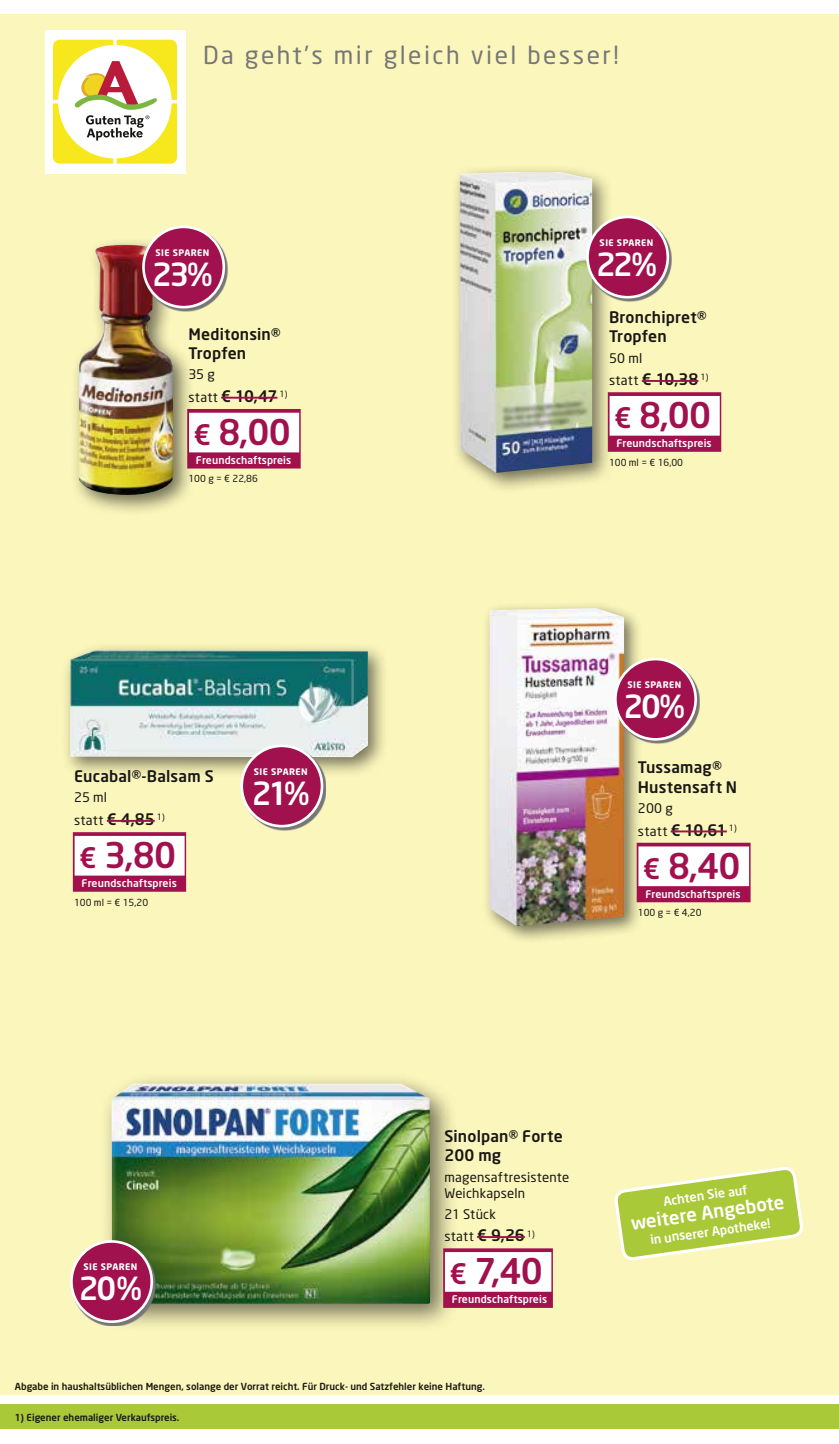
<style>
.page{position:relative;width:839px;height:1444px;background:#fff}
.page>*{position:absolute;margin:0;border:0;box-sizing:border-box;transform-origin:0 0}
._04_Angebotspreis{font:500 35px "Neo Sans";letter-spacing:-.02em;color:#a0114d}
.t1{font:500 31.5px "Neo Sans";letter-spacing:-.08em;color:#fff}
.t2{font:24.5px "Neo Sans";letter-spacing:.1em;color:#777}
.t3{font:500 18.38px "Neo Sans";color:#fff}
._01_Artikel{font:500 15.75px/19.2px "Neo Sans";letter-spacing:.01em;color:#181715}
._03_statt_Preis{font:500 15.75px "Neo Sans";letter-spacing:-.05em;color:#181715}
._02_Text{font:13.12px/16.6px "Neo Sans";letter-spacing:.015em;color:#181715}
._03_statt_Preis-2{font:13.12px "Neo Sans";letter-spacing:.025em;color:#181715}
.t4{font:500 12.42px "Neo Sans";color:#fff}
._07_T_Wirberaten{font:500 10.5px "Neo Sans";letter-spacing:.01em;color:#fff}
.t5{font:500 9.62px "Neo Sans";color:#181715}
._05_Grundpreis{font:9.62px "Neo Sans";color:#181715}
.t6{font:700 8.92px "Neo Sans";letter-spacing:.05em;color:#fff}
.s1{font-weight:400;font-size:13.12px}
.s2{font-size:28px}
.s3{font-weight:500;font-size:15.75px}
</style>
<div class="page">
<div style="left:0;top:1404px;width:838px;height:25px;background:#a9c938"></div>
<svg style="left:838px;top:1404px;width:1px;height:25px"></svg>
<div style="left:0;top:15px;width:838px;height:1379px;background:#fbf6bb"></div>
<div style="left:45px;top:30px;width:140px;height:144px;background:#fff"></div>
<svg style="left:53px;top:40px;width:124px;height:124px"></svg>
<div style="left:451px;top:163px;width:162px;height:331px;background:#181715;opacity:.6"></div>
<img style="left:459px;top:172px;width:133px;height:301px">
<div style="left:607px;top:392px;width:114px;height:60px;background:#a0114d"></div>
<div style="left:609px;top:396px;width:110px;height:40px;background:#fff"></div>
<hr style="left:641px;top:380px;width:57px;height:2px;background:#a0114d">
<svg style="left:588px;top:218px;width:83px;height:83px"></svg>
<div style="left:587px;top:217px;width:80px;height:80px;background:#a0114d;border-radius:50%"></div>
<div style="left:586px;top:216px;width:83px;height:82px;border:3px solid #fff;border-radius:50%"></div>
<div style="left:187px;top:409px;width:113px;height:59px;background:#a0114d"></div>
<div style="left:189px;top:413px;width:110px;height:39px;background:#fff"></div>
<hr style="left:221px;top:397px;width:56px;height:2px;background:#a0114d">
<div style="left:70px;top:236px;width:124px;height:280px;background:#181715;opacity:.6"></div>
<img style="left:79px;top:244px;width:94px;height:251px">
<svg style="left:144px;top:228px;width:84px;height:83px"></svg>
<div style="left:143px;top:227px;width:81px;height:80px;background:#a0114d;border-radius:50%"></div>
<div style="left:142px;top:226px;width:83px;height:82px;border:3px solid #fff;border-radius:50%"></div>
<div style="left:481px;top:601px;width:162px;height:343px;background:#181715;opacity:.6"></div>
<img style="left:489px;top:608px;width:135px;height:318px">
<div style="left:636px;top:842px;width:114px;height:60px;background:#a0114d"></div>
<div style="left:638px;top:846px;width:111px;height:40px;background:#fff"></div>
<hr style="left:670px;top:830px;width:56px;height:2px;background:#a0114d">
<svg style="left:616px;top:660px;width:83px;height:83px"></svg>
<div style="left:615px;top:659px;width:80px;height:80px;background:#a0114d;border-radius:50%"></div>
<div style="left:614px;top:658px;width:82px;height:82px;border:3px solid #fff;border-radius:50%"></div>
<div style="left:61px;top:641px;width:328px;height:137px;background:#181715;opacity:.6"></div>
<img style="left:70px;top:650px;width:298px;height:107px">
<div style="left:73px;top:832px;width:113px;height:59px;background:#a0114d"></div>
<div style="left:75px;top:836px;width:109px;height:39px;background:#fff"></div>
<hr style="left:107px;top:820px;width:48px;height:2px;background:#a0114d">
<svg style="left:243px;top:747px;width:83px;height:83px"></svg>
<div style="left:242px;top:746px;width:80px;height:80px;background:#a0114d;border-radius:50%"></div>
<div style="left:240px;top:744px;width:83px;height:83px;border:3px solid #fff;border-radius:50%"></div>
<div style="left:100px;top:1072px;width:358px;height:260px;background:#181715;opacity:.6"></div>
<img style="left:112px;top:1083px;width:318px;height:220px">
<div style="left:443px;top:1248px;width:109px;height:59px;background:#a0114d"></div>
<div style="left:445px;top:1252px;width:106px;height:39px;background:#fff"></div>
<hr style="left:477px;top:1236px;width:47px;height:2px;background:#a0114d">
<svg style="left:73px;top:1242px;width:83px;height:83px"></svg>
<div style="left:71px;top:1241px;width:81px;height:80px;background:#a0114d;border-radius:50%"></div>
<div style="left:70px;top:1240px;width:83px;height:83px;border:3px solid #fff;border-radius:50%"></div>
<svg style="left:614px;top:1167px;width:188px;height:93px"></svg>
<p class="t2" style="left:203px;top:40px;width:417px">Da geht’s mir gleich viel besser!</p>
<p class="t6" style="left:156px;top:247px;width:55px">SIE SPAREN</p>
<p class="t1" style="left:152px;top:254px;width:62px">23%</p>
<p class="_01_Artikel" style="left:188px;top:324px;width:94px">Meditonsin®<br>Tropfen</p>
<p class="_02_Text" style="left:188px;top:366px;width:28px">35 g</p>
<p class="_03_statt_Preis" style="left:188px;top:386px;width:100px"><span class="s1">statt</span> € 10,47 <sup>1)</sup></p>
<p class="_04_Angebotspreis" style="left:193px;top:410px;width:99px"><span class="s2">€</span> 8,00</p>
<p class="_07_T_Wirberaten" style="left:196px;top:453px;width:97px">Freundschaftspreis</p>
<p class="_05_Grundpreis" style="left:188px;top:473px;width:71px">100 g = € 22,86</p>
<p class="_01_Artikel" style="left:74px;top:766px;width:141px">Eucabal®-Balsam S</p>
<p class="_02_Text" style="left:74px;top:789px;width:34px">25 ml</p>
<p class="_03_statt_Preis-2" style="left:74px;top:812px;width:92px">statt <span class="s3">€ 4,85</span> <sup>1)</sup></p>
<p class="_04_Angebotspreis" style="left:79px;top:833px;width:99px"><span class="s2">€</span> 3,80</p>
<p class="_07_T_Wirberaten" style="left:82px;top:876px;width:97px">Freundschaftspreis</p>
<p class="_05_Grundpreis" style="left:74px;top:896px;width:76px">100 ml = € 15,20</p>
<p class="t6" style="left:254px;top:766px;width:55px">SIE SPAREN</p>
<p class="t1" style="left:252px;top:773px;width:59px">21%</p>
<p class="t6" style="left:599px;top:237px;width:55px">SIE SPAREN</p>
<p class="t1" style="left:596px;top:244px;width:62px">22%</p>
<p class="_01_Artikel" style="left:609px;top:307px;width:99px">Bronchipret®<br>Tropfen</p>
<p class="_02_Text" style="left:609px;top:349px;width:35px">50 ml</p>
<p class="_03_statt_Preis" style="left:609px;top:369px;width:101px"><span class="s1">statt</span> € 10,38 <sup>1)</sup></p>
<p class="_04_Angebotspreis" style="left:614px;top:393px;width:99px"><span class="s2">€</span> 8,00</p>
<p class="_07_T_Wirberaten" style="left:616px;top:436px;width:97px">Freundschaftspreis</p>
<p class="_05_Grundpreis" style="left:609px;top:456px;width:76px">100 ml = € 16,00</p>
<p class="t6" style="left:627px;top:679px;width:55px">SIE SPAREN</p>
<p class="t1" style="left:623px;top:686px;width:63px">20%</p>
<p class="_01_Artikel" style="left:637px;top:757px;width:101px">Tussamag®<br>Hustensaft N</p>
<p class="_02_Text" style="left:637px;top:799px;width:36px">200 g</p>
<p class="_03_statt_Preis" style="left:637px;top:820px;width:100px"><span class="s1">statt</span> € 10,61 <sup>1)</sup></p>
<p class="_04_Angebotspreis" style="left:642px;top:843px;width:99px"><span class="s2">€</span> 8,40</p>
<p class="_07_T_Wirberaten" style="left:645px;top:887px;width:97px">Freundschaftspreis</p>
<p class="_05_Grundpreis" style="left:637px;top:906px;width:65px">100 g = € 4,20</p>
<p class="t6" style="left:84px;top:1261px;width:55px">SIE SPAREN</p>
<p class="t1" style="left:79px;top:1268px;width:65px">20%</p>
<p class="_01_Artikel" style="left:444px;top:1126px;width:120px">Sinolpan® Forte<br>200 mg</p>
<p class="_02_Text" style="left:444px;top:1168px;width:126px">magensaftresistente<br>Weichkapseln</p>
<p class="_02_Text" style="left:444px;top:1205px;width:53px">21 Stück</p>
<p class="_03_statt_Preis-2" style="left:444px;top:1228px;width:92px">statt <span class="s3">€ 9,26</span> <sup>1)</sup></p>
<p class="_04_Angebotspreis" style="left:449px;top:1249px;width:95px"><span class="s2">€</span> 7,40</p>
<p class="_07_T_Wirberaten" style="left:452px;top:1292px;width:97px">Freundschaftspreis</p>
<p class="t5" style="left:15px;top:1380px;width:471px">Abgabe in haushaltsüblichen Mengen, solange der Vorrat reicht. Für Druck- und Satzfehler keine Haftung.</p>
<p class="t5" style="left:15px;top:1411px;width:166px">1) Eigener ehemaliger Verkaufspreis.</p>
<p class="t4" style="left:662px;top:1193px;width:86px;rotate:-8deg">Achten Sie auf</p>
<p class="t3" style="left:629px;top:1211px;width:156px;rotate:-8deg">weitere Angebote</p>
<p class="t4" style="left:649px;top:1232px;width:123px;rotate:-8deg">in unserer Apotheke!</p>
</div>
